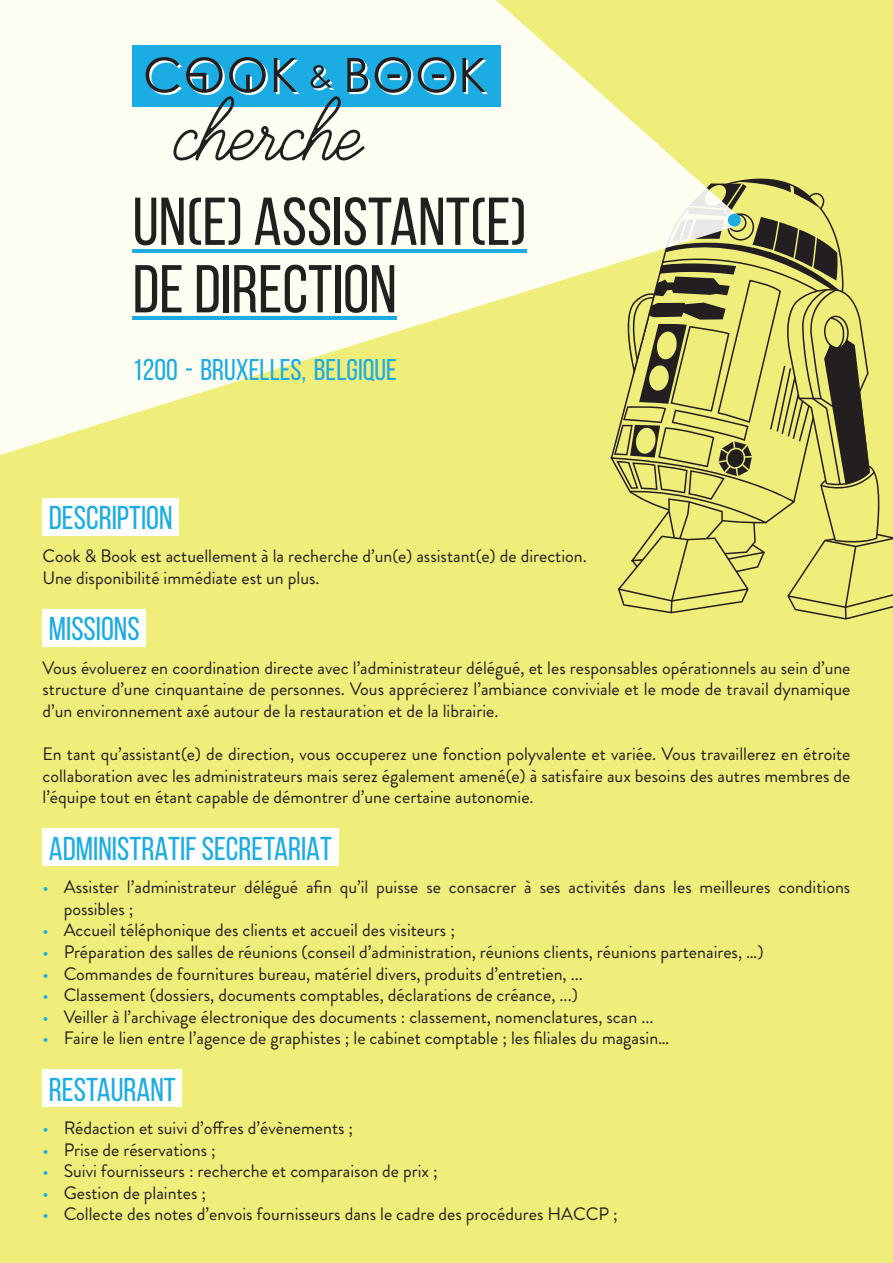
<style>
.page{position:relative;width:893px;height:1263px;background:#f0ee7b}
.page>*{position:absolute;margin:0;border:0;box-sizing:border-box;transform-origin:0 0}
.t1{font:67.5px/67.5px "Bebas Neue";color:#231f20}
.t2{font:33px "Bebas Neue";color:#1bace3}
.t3{font:30px "Bebas Neue";color:#1bace3}
.t4{font:18px/21.6px "Brandon Grotesque";color:#231f20}
.s1{color:#1bace3}
</style>
<div class="page">
<svg style="left:610px;top:178px;width:283px;height:442px"></svg>
<svg style="left:0;top:0;width:736px;height:455px;fill:#fdfdf1"></svg>
<div style="left:728px;top:214px;width:13px;height:12px;background:#1bace3;border-radius:50%"></div>
<div style="left:133px;top:45px;width:368px;height:62px;background:#1bace3"></div>
<div style="left:43px;top:498px;width:136px;height:37px;background:#fff"></div>
<div style="left:43px;top:609px;width:103px;height:38px;background:#fff"></div>
<div style="left:43px;top:829px;width:296px;height:37px;background:#fff"></div>
<div style="left:43px;top:1069px;width:139px;height:38px;background:#fff"></div>
<svg style="left:462px;top:58px;width:26px;height:36px"></svg>
<svg style="left:146px;top:57px;width:310px;height:104px"></svg>
<hr style="left:133px;top:249px;width:394px;height:3px;background:#1bace3">
<hr style="left:133px;top:316px;width:264px;height:4px;background:#1bace3">
<h1 class="t1" style="left:133px;top:187px;width:396px">UN(E) ASSISTANT(E)<br>DE DIRECTION</h1>
<h3 class="t3" style="left:133px;top:354px;width:266px">1200 - BRUXELLES, BELGIQUE</h3>
<h2 class="t2" style="left:49px;top:500px;width:125px">DESCRIPTION</h2>
<p class="t4" style="left:43px;top:546px;width:546px">Cook &amp; Book est actuellement à la recherche d’un(e) assistant(e) de direction.<br>Une disponibilité immédiate est un plus.</p>
<h2 class="t2" style="left:49px;top:611px;width:92px">MISSIONS</h2>
<p class="t4" style="left:43px;top:657px;width:809px;text-align:justify">Vous évoluerez en coordination directe avec l’administrateur délégué, et les responsables opérationnels au sein d’une structure d’une cinquantaine de personnes. Vous apprécierez l’ambiance conviviale et le mode de travail dynamique d’un environnement axé autour de la restauration et de la librairie.</p>
<p class="t4" style="left:43px;top:743px;width:809px;text-align:justify">En tant qu’assistant(e) de direction, vous occuperez une fonction polyvalente et variée. Vous travaillerez en étroite collaboration avec les administrateurs mais serez également amené(e) à satisfaire aux besoins des autres membres de l’équipe tout en étant capable de démontrer d’une certaine autonomie.</p>
<h2 class="t2" style="left:49px;top:830px;width:285px">ADMINISTRATIF SECRETARIAT</h2>
<p class="t4" style="left:64px;top:876px;width:788px;text-indent:-21px"><span class="s1">•</span> Assister l’administrateur délégué afin qu’il puisse se consacrer à ses activités dans les meilleures conditions possibles ;</p>
<p class="t4" style="left:42px;top:919px;width:414px"><span class="s1">•</span> Accueil téléphonique des clients et accueil des visiteurs ;</p>
<p class="t4" style="left:42px;top:941px;width:723px"><span class="s1">•</span> Préparation des salles de réunions (conseil d’administration, réunions clients, réunions partenaires, …)</p>
<p class="t4" style="left:42px;top:963px;width:542px"><span class="s1">•</span> Commandes de fournitures bureau, matériel divers, produits d’entretien, ...</p>
<p class="t4" style="left:42px;top:984px;width:537px"><span class="s1">•</span> Classement (dossiers, documents comptables, déclarations de créance, ...)</p>
<p class="t4" style="left:42px;top:1006px;width:613px"><span class="s1">•</span> Veiller à l’archivage électronique des documents : classement, nomenclatures, scan ...</p>
<p class="t4" style="left:42px;top:1027px;width:629px"><span class="s1">•</span> Faire le lien entre l’agence de graphistes ; le cabinet comptable ; les filiales du magasin…</p>
<h2 class="t2" style="left:49px;top:1071px;width:128px">RESTAURANT</h2>
<p class="t4" style="left:43px;top:1117px;width:312px"><span class="s1">•</span> Rédaction et suivi d’offres d’évènements ;</p>
<p class="t4" style="left:43px;top:1139px;width:175px"><span class="s1">•</span> Prise de réservations ;</p>
<p class="t4" style="left:43px;top:1160px;width:397px"><span class="s1">•</span> Suivi fournisseurs : recherche et comparaison de prix ;</p>
<p class="t4" style="left:43px;top:1182px;width:165px"><span class="s1">•</span> Gestion de plaintes ;</p>
<p class="t4" style="left:43px;top:1204px;width:577px"><span class="s1">•</span> Collecte des notes d’envois fournisseurs dans le cadre des procédures HACCP ;</p>
</div>
